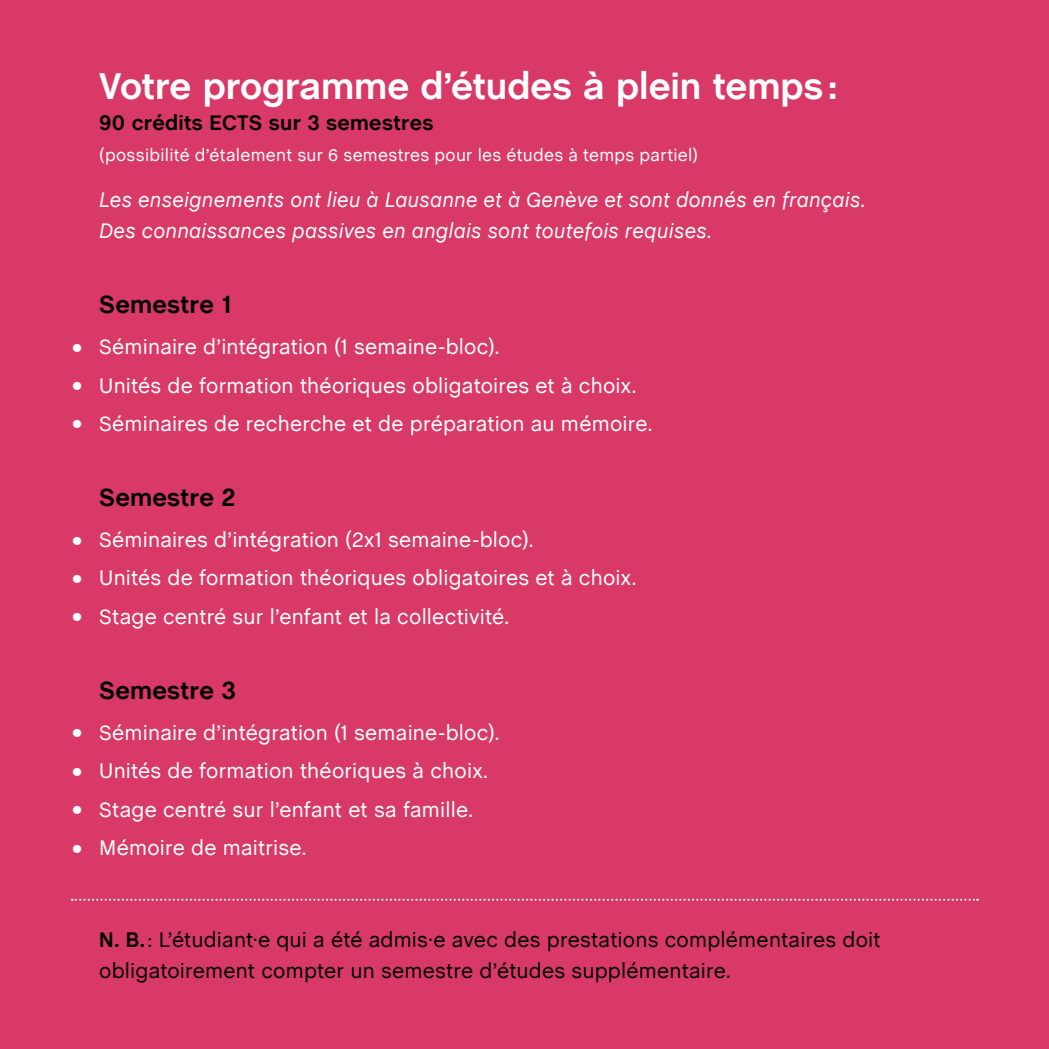
<style>
.page{position:relative;width:1049px;height:1049px;background:#d83967}
.page>*{position:absolute;margin:0;border:0;box-sizing:border-box;transform-origin:0 0}
.t1{font:700 37.5px "Chalet Book TT";color:#fff}
.t2{font:700 25px "Chalet Book TT";letter-spacing:.005em;color:#000}
.t3{font:21.25px "Chalet Book TT";letter-spacing:.01em;color:#fff}
.t4{font:21.25px/31.2px "Chalet Book TT";letter-spacing:.01em;color:#000}
.t5{font:italic 21.25px/31.2px "Chalet Book TT";letter-spacing:.01em;color:#fff}
.t6{font:700 21.25px "Chalet Book TT";letter-spacing:.01em;color:#000}
.t7{font:17.5px "Chalet Book TT";letter-spacing:.015em;color:#fff}
.s1{font-size:40px}
.s2{font-weight:700}
</style>
<div class="page">
<svg style="left:72px;top:899px;width:906px;height:2px"></svg>
<h1 class="t1" style="left:99px;top:64px;width:739px">Votre programme d’études à plein temps:</h1>
<p class="t6" style="left:99px;top:110px;width:336px">90 crédits ECTS sur 3 semestres</p>
<p class="t7" style="left:99px;top:145px;width:600px">(possibilité d’étalement sur 6 semestres pour les études à temps partiel)</p>
<p class="t5" style="left:99px;top:184px;width:768px">Les enseignements ont lieu à Lausanne et à Genève et sont donnés en français.<br>Des connaissances passives en anglais sont toutefois requises.</p>
<p class="t2" style="left:99px;top:290px;width:134px">Semestre 1</p>
<p class="t3" style="left:71px;top:334px;width:430px"><span class="s1">•</span> Séminaire d’intégration (1 semaine-bloc).</p>
<p class="t3" style="left:71px;top:372px;width:567px"><span class="s1">•</span> Unités de formation théoriques obligatoires et à choix.</p>
<p class="t3" style="left:71px;top:411px;width:583px"><span class="s1">•</span> Séminaires de recherche et de préparation au mémoire.</p>
<p class="t2" style="left:99px;top:482px;width:138px">Semestre 2</p>
<p class="t3" style="left:71px;top:527px;width:464px"><span class="s1">•</span> Séminaires d’intégration (2x1 semaine-bloc).</p>
<p class="t3" style="left:71px;top:565px;width:567px"><span class="s1">•</span> Unités de formation théoriques obligatoires et à choix.</p>
<p class="t3" style="left:71px;top:604px;width:440px"><span class="s1">•</span> Stage centré sur l’enfant et la collectivité.</p>
<p class="t2" style="left:99px;top:675px;width:138px">Semestre 3</p>
<p class="t3" style="left:71px;top:720px;width:430px"><span class="s1">•</span> Séminaire d’intégration (1 semaine-bloc).</p>
<p class="t3" style="left:71px;top:758px;width:419px"><span class="s1">•</span> Unités de formation théoriques à choix.</p>
<p class="t3" style="left:71px;top:797px;width:404px"><span class="s1">•</span> Stage centré sur l’enfant et sa famille.</p>
<p class="t3" style="left:71px;top:835px;width:237px"><span class="s1">•</span> Mémoire de maitrise.</p>
<p class="t4" style="left:99px;top:923px;width:783px"><span class="s2">N. B.</span> : L’étudiant·e qui a été admis·e avec des prestations complémentaires doit obligatoirement compter un semestre d’études supplémentaire.</p>
</div>
